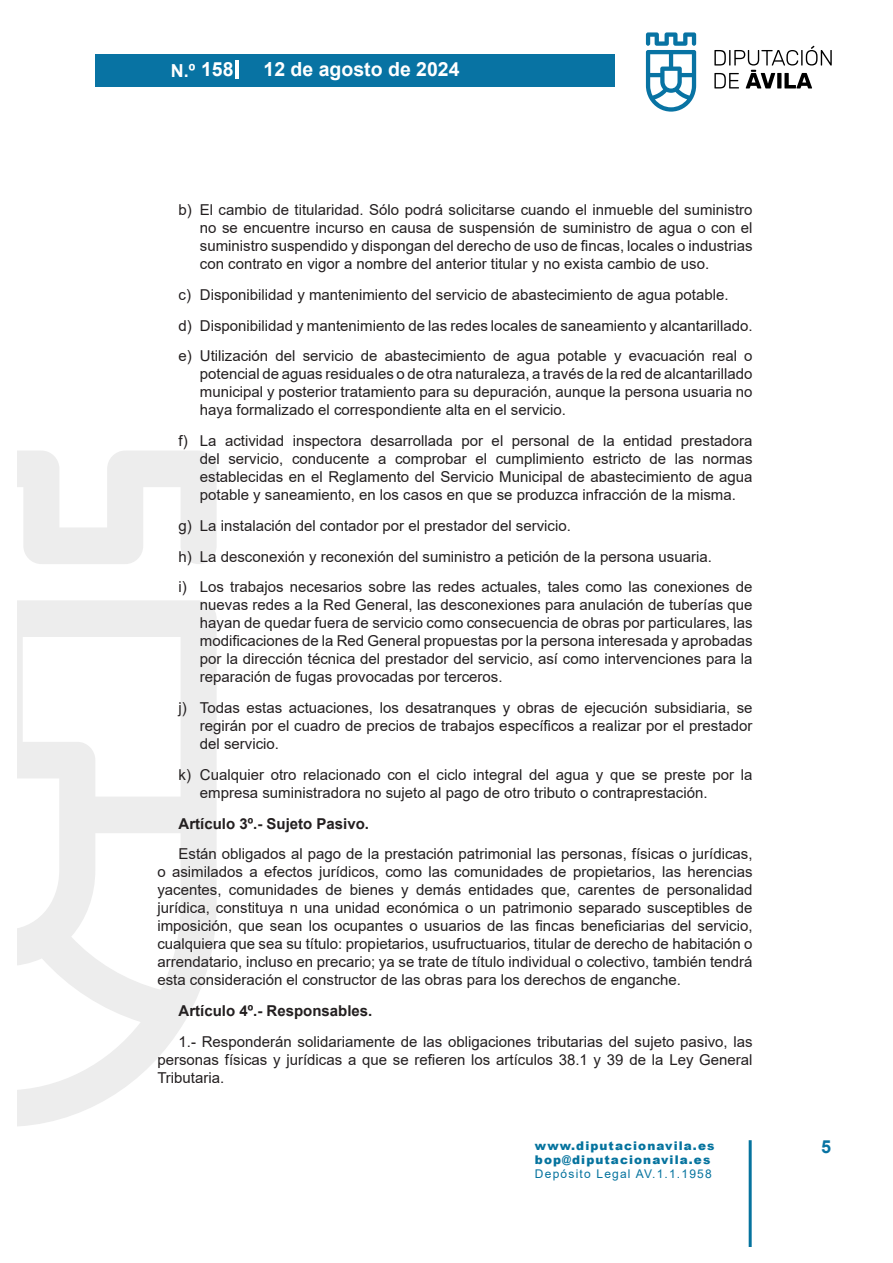
<style>
.page{position:relative;width:893px;height:1263px;background:#fff}
.page>*{position:absolute;margin:0;border:0;box-sizing:border-box;transform-origin:0 0}
.t1{font:700 19.5px "Arial";color:#fff}
.t2{font:700 18px "Arial";color:#fff}
.t3{font:700 18px "Arial";color:#0873a3}
.TEXTO{font:15px/18px "Arial";color:#231f20;text-align:justify}
.TEXTO-2{font:15px/18px "Arial MT2";color:#231f20;text-align:justify}
.TEXTO-3{font:15px "Arial Bold MT2";color:#231f20}
.t4{font:900 12px "Arial";letter-spacing:.09em;color:#05739e}
.t5{font:12px "Arial MT2";letter-spacing:.1em;color:#05739e}
.s1{font-size:19.5px}
.s2{font-family:"Arial MT2"}
.s3{font-family:"Arial"}
</style>
<div class="page">
<div style="left:95px;top:54px;width:520px;height:33px;background:#0873a3"></div>
<svg style="left:646px;top:32px;width:50px;height:80px"></svg>
<svg style="left:714px;top:46px;width:118px;height:42px"></svg>
<hr style="left:749px;top:1140px;width:3px;height:106px;background:#05739e">
<hr style="left:236px;top:60px;width:3px;height:18px;background:#fff">
<svg style="left:17px;top:451px;width:200px;height:675px"></svg>
<p class="t2" style="left:171px;top:58px;width:64px">N.º <span class="s1">158</span></p>
<h1 class="t1" style="left:263px;top:56px;width:198px">12 de agosto de 2024</h1>
<p class="TEXTO" style="left:200px;top:201px;width:554px;text-indent:-21px">b) El cambio de titularidad. Sólo podrá solicitarse cuando el inmueble del suministro <span class="s2">no se encuentre incurso en causa de suspensión de suministro de agua o con el </span>suministro suspendido y dispongan del derecho de uso de fincas, locales o industrias con contrato en vigor a nombre del anterior titular y no exista cambio de uso.</p>
<p class="TEXTO-2" style="left:179px;top:285px;width:551px">c) Disponibilidad y mantenimiento del servicio de abastecimiento de agua potable.</p>
<p class="TEXTO-2" style="left:179px;top:316px;width:575px">d) Disponibilidad y mantenimiento de las redes locales de saneamiento y alcantarillado.</p>
<p class="TEXTO" style="left:200px;top:347px;width:554px;text-indent:-21px"><span class="s2">e) Utilización del servicio de abastecimiento de agua potable y evacuación real o </span>potencial de aguas residuales o de otra naturaleza, a través de la red de alcantarillado municipal y posterior tratamiento para su depuración, aunque la persona usuaria no <span class="s2">haya formalizado el correspondiente alta en el servicio.</span></p>
<p class="TEXTO-2" style="left:200px;top:432px;width:554px;text-indent:-21px">f) La actividad inspectora desarrollada por el personal de la entidad prestadora <span class="s3">del servicio, conducente a comprobar el cumplimiento estricto de las normas </span>establecidas en el Reglamento del Servicio Municipal de abastecimiento de agua <span class="s3">potable y saneamiento, en los casos en que se produzca infracción de la misma.</span></p>
<p class="TEXTO-2" style="left:179px;top:516px;width:394px">g) La instalación del contador por el prestador del servicio.</p>
<p class="TEXTO" style="left:179px;top:547px;width:535px">h) La desconexión y reconexión del suministro a petición de la persona usuaria.</p>
<p class="TEXTO" style="left:200px;top:578px;width:554px;text-indent:-21px">i) Los trabajos necesarios sobre las redes actuales, tales como las conexiones de nuevas redes a la Red General, las desconexiones para anulación de tuberías que hayan de quedar fuera de servicio como consecuencia de obras por particulares, las modificaciones de la Red General propuestas por la persona interesada y aprobadas por la dirección técnica del prestador del servicio, así como intervenciones para la <span class="s2">reparación de fugas provocadas por terceros.</span></p>
<p class="TEXTO" style="left:200px;top:699px;width:554px;text-indent:-21px">j) Todas estas actuaciones, los desatranques y obras de ejecución subsidiaria, se regirán por el cuadro de precios de trabajos específicos a realizar por el prestador <span class="s2">del servicio.</span></p>
<p class="TEXTO-2" style="left:200px;top:765px;width:554px;text-indent:-21px">k) Cualquier otro relacionado con el ciclo integral del agua y que se preste por la empresa suministradora no sujeto al pago de otro tributo o contraprestación.</p>
<p class="TEXTO-3" style="left:179px;top:813px;width:192px">Artículo 3º.- Sujeto Pasivo.</p>
<p class="TEXTO" style="left:157px;top:845px;width:597px;text-indent:21px">Están obligados al pago de la prestación patrimonial las personas, físicas o jurídicas, o asimilados a efectos jurídicos, como las comunidades de propietarios, las herencias yacentes, comunidades de bienes y demás entidades que, carentes de personalidad jurídica, constituya n una unidad económica o un patrimonio separado susceptibles de imposición, que sean los ocupantes o usuarios de las fincas beneficiarias del servicio, cualquiera que sea su título: propietarios, usufructuarios, titular de derecho de habitación o arrendatario, incluso en precario; ya se trate de título individual o colectivo, también tendrá <span class="s2">esta consideración el constructor de las obras para los derechos de enganche.</span></p>
<p class="TEXTO-3" style="left:179px;top:1000px;width:195px">Artículo 4º.- Responsables.</p>
<p class="TEXTO" style="left:157px;top:1032px;width:597px;text-indent:21px">1.- Responderán solidariamente de las obligaciones tributarias del sujeto pasivo, las personas físicas y jurídicas a que se refieren los artículos 38.1 y 39 de la Ley General <span class="s2">Tributaria.</span></p>
<p class="t4" style="left:535px;top:1136px;width:181px">www.diputacionavila.es</p>
<p class="t3" style="left:821px;top:1134px;width:12px">5</p>
<p class="t4" style="left:535px;top:1151px;width:177px">bop@diputacionavila.es</p>
<p class="t5" style="left:535px;top:1166px;width:178px">Depósito Legal AV.1.1.1958</p>
</div>
